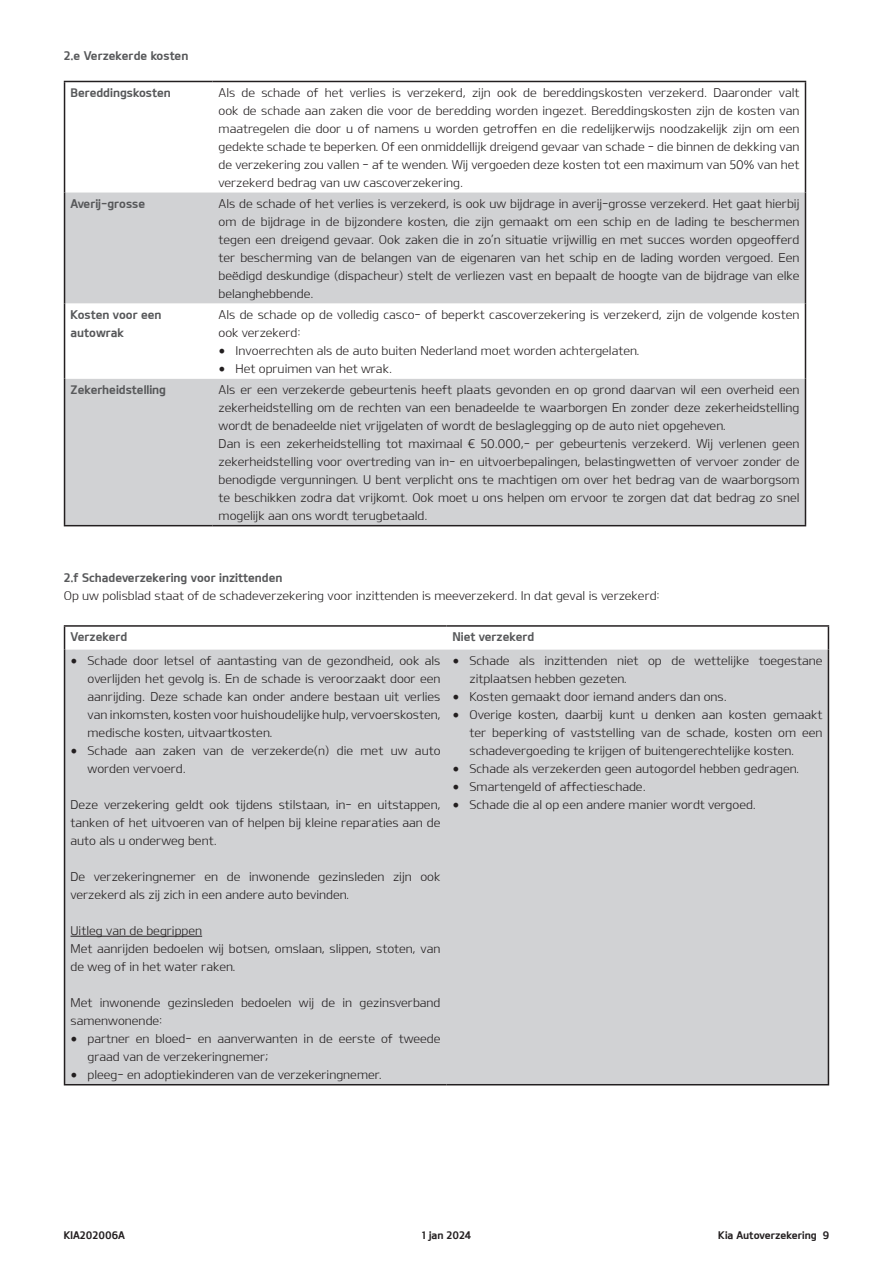
<style>
.page{position:relative;width:893px;height:1263px;background:#fff}
.page>*{position:absolute;margin:0;border:0;box-sizing:border-box;transform-origin:0 0}
.t1{font:12px/18px "KIAL";color:#231f20;text-align:justify}
.t2{font:12px/18px "KIAB";color:#57585a}
.t3{font:10.5px "KIAB";color:#231f20}
.s1{font-family:"Minion Pro";font-size:18px}
</style>
<div class="page">
<div style="left:65px;top:650px;width:763px;height:434px;background:#d1d2d4"></div>
<svg style="left:64px;top:627px;width:1px;height:23px"></svg>
<hr style="left:64px;top:625px;width:382px;height:2px;background:#231f20">
<hr style="left:446px;top:625px;width:383px;height:2px;background:#231f20">
<svg style="left:828px;top:627px;width:1px;height:23px"></svg>
<hr style="left:64px;top:650px;width:1px;height:434px;background:#231f20">
<hr style="left:64px;top:1084px;width:382px;height:1px;background:#231f20">
<hr style="left:828px;top:650px;width:1px;height:434px;background:#231f20">
<hr style="left:446px;top:1084px;width:383px;height:1px;background:#231f20">
<hr style="left:71px;top:936px;width:131px;height:1px;background:#231f20">
<div style="left:65px;top:193px;width:740px;height:332px;background:#d1d2d4"></div>
<svg style="left:65px;top:304px;width:740px;height:75px"></svg>
<hr style="left:64px;top:82px;width:1px;height:111px;background:#231f20">
<hr style="left:64px;top:81px;width:149px;height:1px;background:#231f20">
<hr style="left:213px;top:81px;width:593px;height:1px;background:#231f20">
<hr style="left:805px;top:82px;width:1px;height:111px;background:#231f20">
<hr style="left:64px;top:193px;width:1px;height:111px;background:#231f20">
<hr style="left:805px;top:193px;width:1px;height:111px;background:#231f20">
<hr style="left:64px;top:304px;width:1px;height:75px;background:#231f20">
<hr style="left:805px;top:304px;width:1px;height:75px;background:#231f20">
<hr style="left:64px;top:379px;width:1px;height:146px;background:#231f20">
<hr style="left:64px;top:525px;width:149px;height:1px;background:#231f20">
<hr style="left:805px;top:379px;width:1px;height:146px;background:#231f20">
<hr style="left:213px;top:525px;width:593px;height:1px;background:#231f20">
<p class="t2" style="left:64px;top:46px;width:126px">2.e Verzekerde kosten</p>
<p class="t2" style="left:71px;top:83px;width:102px">Bereddingskosten</p>
<p class="t1" style="left:219px;top:83px;width:582px">Als de schade of het verlies is verzekerd, zijn ook de bereddingskosten verzekerd. Daaronder valt ook de schade aan zaken die voor de beredding worden ingezet. Bereddingskosten zijn de kosten van maatregelen die door u of namens u worden getroffen en die redelijkerwijs noodzakelijk zijn om een gedekte schade te beperken. Of een onmiddellijk dreigend gevaar van schade - die binnen de dekking van de verzekering zou vallen - af te wenden. Wij vergoeden deze kosten tot een maximum van 50% van het verzekerd bedrag van uw cascoverzekering.</p>
<p class="t2" style="left:71px;top:194px;width:76px">Averij-grosse</p>
<p class="t1" style="left:219px;top:194px;width:582px">Als de schade of het verlies is verzekerd, is ook uw bijdrage in averij-grosse verzekerd. Het gaat hierbij om de bijdrage in de bijzondere kosten, die zijn gemaakt om een schip en de lading te beschermen tegen een dreigend gevaar. Ook zaken die in zo’n situatie vrijwillig en met succes worden opgeofferd ter bescherming van de belangen van de eigenaren van het schip en de lading worden vergoed. Een beëdigd deskundige (dispacheur) stelt de verliezen vast en bepaalt de hoogte van de bijdrage van elke belanghebbende.</p>
<p class="t2" style="left:71px;top:305px;width:93px">Kosten voor een autowrak</p>
<p class="t1" style="left:219px;top:305px;width:582px">Als de schade op de volledig casco- of beperkt cascoverzekering is verzekerd, zijn de volgende kosten ook verzekerd:</p>
<p class="t1" style="left:219px;top:341px;width:423px"><span class="s1">•</span> Invoerrechten als de auto buiten Nederland moet worden achtergelaten.</p>
<p class="t1" style="left:219px;top:359px;width:175px"><span class="s1">•</span> Het opruimen van het wrak.</p>
<p class="t2" style="left:71px;top:380px;width:97px">Zekerheidstelling</p>
<p class="t1" style="left:219px;top:380px;width:582px">Als er een verzekerde gebeurtenis heeft plaats gevonden en op grond daarvan wil een overheid een zekerheidstelling om de rechten van een benadeelde te waarborgen En zonder deze zekerheidstelling wordt de benadeelde niet vrijgelaten of wordt de beslaglegging op de auto niet opgeheven.</p>
<p class="t1" style="left:219px;top:434px;width:582px">Dan is een zekerheidstelling tot maximaal € 50.000,- per gebeurtenis verzekerd. Wij verlenen geen zekerheidstelling voor overtreding van in- en uitvoerbepalingen, belastingwetten of vervoer zonder de benodigde vergunningen. U bent verplicht ons te machtigen om over het bedrag van de waarborgsom te beschikken zodra dat vrijkomt. Ook moet u ons helpen om ervoor te zorgen dat dat bedrag zo snel mogelijk aan ons wordt terugbetaald.</p>
<p class="t2" style="left:64px;top:569px;width:220px">2.f Schadeverzekering voor inzittenden</p>
<p class="t1" style="left:64px;top:587px;width:597px">Op uw polisblad staat of de schadeverzekering voor inzittenden is meeverzekerd. In dat geval is verzekerd:</p>
<p class="t2" style="left:71px;top:627px;width:58px">Verzekerd</p>
<p class="t2" style="left:452px;top:627px;width:83px">Niet verzekerd</p>
<p class="t1" style="left:88px;top:651px;width:354px;text-indent:-17px"><span class="s1">•</span> Schade door letsel of aantasting van de gezondheid, ook als overlijden het gevolg is. En de schade is veroorzaakt door een aanrijding. Deze schade kan onder andere bestaan uit verlies van inkomsten, kosten voor huishoudelijke hulp, vervoerskosten, medische kosten, uitvaartkosten.</p>
<p class="t1" style="left:88px;top:741px;width:354px;text-indent:-17px"><span class="s1">•</span> Schade aan zaken van de verzekerde(n) die met uw auto worden vervoerd.</p>
<p class="t1" style="left:71px;top:795px;width:371px">Deze verzekering geldt ook tijdens stilstaan, in- en uitstappen, tanken of het uitvoeren van of helpen bij kleine reparaties aan de auto als u onderweg bent.</p>
<p class="t1" style="left:71px;top:867px;width:371px">De verzekeringnemer en de inwonende gezinsleden zijn ook verzekerd als zij zich in een andere auto bevinden.</p>
<p class="t1" style="left:71px;top:921px;width:133px">Uitleg van de begrippen</p>
<p class="t1" style="left:71px;top:939px;width:371px">Met aanrijden bedoelen wij botsen, omslaan, slippen, stoten, van de weg of in het water raken.</p>
<p class="t1" style="left:71px;top:993px;width:371px">Met inwonende gezinsleden bedoelen wij de in gezinsverband samenwonende:</p>
<p class="t1" style="left:88px;top:1029px;width:354px;text-indent:-17px"><span class="s1">•</span> partner en bloed- en aanverwanten in de eerste of tweede graad van de verzekeringnemer;</p>
<p class="t1" style="left:71px;top:1065px;width:313px"><span class="s1">•</span> pleeg- en adoptiekinderen van de verzekeringnemer.</p>
<p class="t1" style="left:469px;top:651px;width:354px;text-indent:-17px"><span class="s1">•</span> Schade als inzittenden niet op de wettelijke toegestane zitplaatsen hebben gezeten.</p>
<p class="t1" style="left:452px;top:687px;width:276px"><span class="s1">•</span> Kosten gemaakt door iemand anders dan ons.</p>
<p class="t1" style="left:469px;top:705px;width:354px;text-indent:-17px"><span class="s1">•</span> Overige kosten, daarbij kunt u denken aan kosten gemaakt ter beperking of vaststelling van de schade, kosten om een schadevergoeding te krijgen of buitengerechtelijke kosten.</p>
<p class="t1" style="left:452px;top:759px;width:348px"><span class="s1">•</span> Schade als verzekerden geen autogordel hebben gedragen.</p>
<p class="t1" style="left:452px;top:777px;width:195px"><span class="s1">•</span> Smartengeld of affectieschade.</p>
<p class="t1" style="left:452px;top:795px;width:305px"><span class="s1">•</span> Schade die al op een andere manier wordt vergoed.</p>
<p class="t3" style="left:64px;top:1228px;width:63px">KIA202006A</p>
<p class="t3" style="left:422px;top:1228px;width:51px">1 jan 2024</p>
<p class="t3" style="left:718px;top:1228px;width:112px">Kia Autoverzekering 9</p>
</div>
